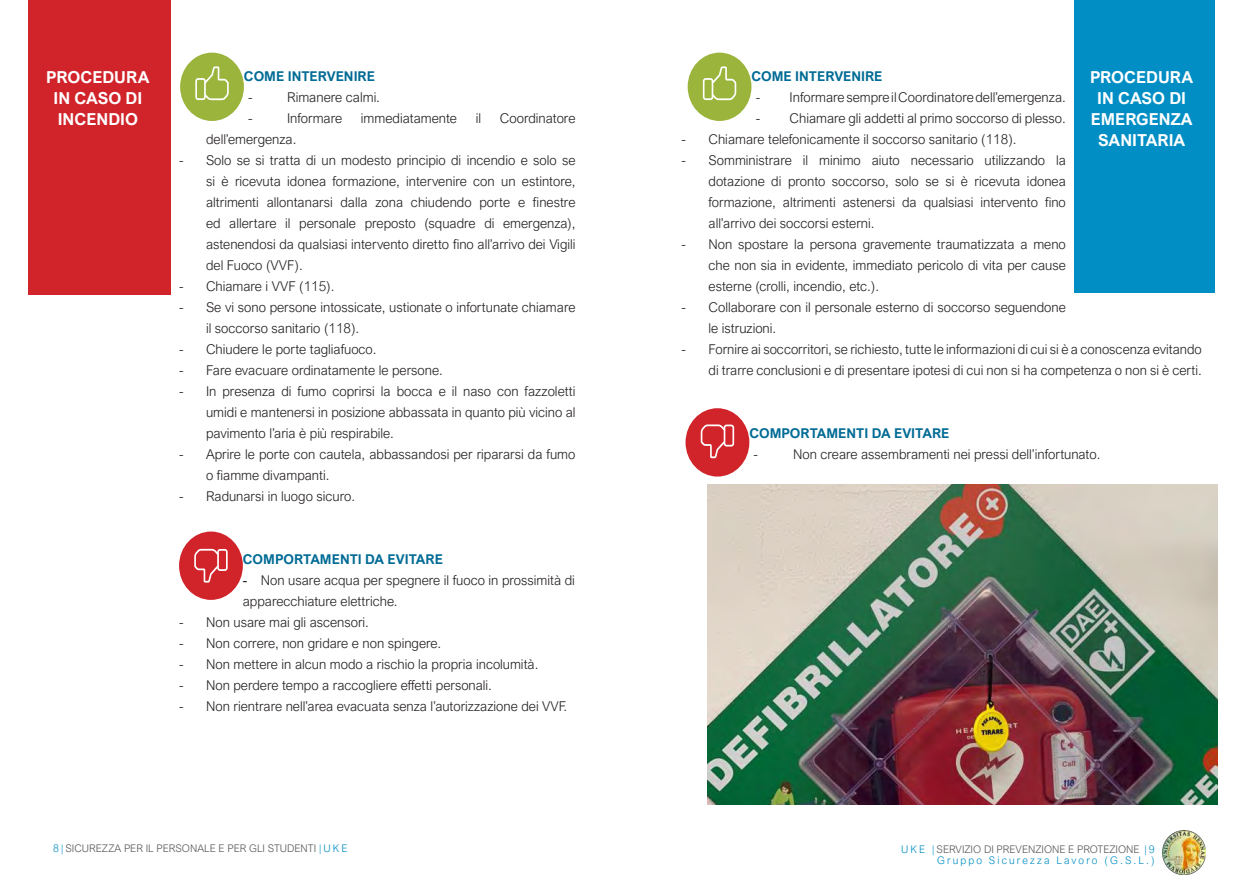
<style>
.page{position:relative;width:1259px;height:893px;background:#fff}
.page>*{position:absolute;margin:0;border:0;box-sizing:border-box;transform-origin:0 0}
.t1{font:700 16.5px/21px "Arial Nova";color:#fff;text-align:center}
.t2{font:300 13.5px/21px "Arial Nova";color:#231f20;text-align:justify}
.t3{font:700 13.5px "Arial Nova";color:#006b95}
.t4{font:300 10.5px/10.9px "Arial Nova";color:#008ec4;text-align:right}
.t5{font:300 10.5px "Arial Nova";color:#57585a}
.s1{font-weight:400}
.s2{color:#008ec4}
.s3{color:#57585a}
</style>
<div class="page">
<img style="left:1162px;top:830px;width:43px;height:44px">
<div style="left:28px;top:0;width:142px;height:294px;background:#d1232a"></div>
<div style="left:180px;top:53px;width:64px;height:68px;background:#9bb43b;border-radius:50%"></div>
<svg style="left:195px;top:66px;width:34px;height:34px"></svg>
<div style="left:179px;top:531px;width:64px;height:69px;background:#d1232a;border-radius:50%"></div>
<svg style="left:194px;top:549px;width:34px;height:34px"></svg>
<div style="left:1074px;top:0;width:140px;height:293px;background:#008ec4"></div>
<div style="left:687px;top:53px;width:64px;height:68px;background:#9bb43b;border-radius:50%"></div>
<svg style="left:703px;top:66px;width:33px;height:34px"></svg>
<div style="left:685px;top:408px;width:64px;height:69px;background:#d1232a;border-radius:50%"></div>
<svg style="left:701px;top:424px;width:33px;height:34px"></svg>
<img style="left:708px;top:484px;width:509px;height:320px">
<p class="t1" style="left:46px;top:66px;width:105px">PROCEDURA<br>IN CASO DI<br>INCENDIO</p>
<p class="t3" style="left:751px;top:68px;width:133px">COME INTERVENIRE</p>
<p class="t3" style="left:244px;top:68px;width:133px">COME INTERVENIRE</p>
<p class="t2" style="left:248px;top:86px;width:6px">-</p>
<p class="t2" style="left:287px;top:86px;width:94px">Rimanere calmi.</p>
<p class="t2" style="left:248px;top:107px;width:6px">-</p>
<p class="t2" style="left:287px;top:107px;width:57px">Informare</p>
<p class="t2" style="left:361px;top:107px;width:98px">immediatamente</p>
<p class="t2" style="left:476px;top:107px;width:7px">il</p>
<p class="t2" style="left:500px;top:107px;width:77px">Coordinatore</p>
<p class="t2" style="left:206px;top:128px;width:92px">dell’emergenza.</p>
<p class="t2" style="left:206px;top:149px;width:371px;text-indent:-27px">- Solo se si tratta di un modesto principio di incendio e solo se si è ricevuta idonea formazione, intervenire con un estintore, altrimenti allontanarsi dalla zona chiudendo porte e finestre ed allertare il personale preposto (squadre di emergenza), astenendosi da qualsiasi intervento diretto fino all’arrivo dei Vigili del Fuoco (VVF).</p>
<p class="t2" style="left:179px;top:275px;width:157px">- Chiamare i VVF (115).</p>
<p class="t2" style="left:206px;top:296px;width:371px;text-indent:-27px">- Se vi sono persone intossicate, ustionate o infortunate chiamare il soccorso sanitario (118).</p>
<p class="t2" style="left:179px;top:338px;width:199px">- Chiudere le porte tagliafuoco.</p>
<p class="t2" style="left:179px;top:359px;width:265px">- Fare evacuare ordinatamente le persone.</p>
<p class="t2" style="left:206px;top:380px;width:371px;text-indent:-27px">- In presenza di fumo coprirsi la bocca e il naso con fazzoletti umidi e mantenersi in posizione abbassata in quanto più vicino al pavimento l’aria è più respirabile.</p>
<p class="t2" style="left:206px;top:443px;width:371px;text-indent:-27px">- Aprire le porte con cautela, abbassandosi per ripararsi da fumo o fiamme divampanti.</p>
<p class="t2" style="left:179px;top:485px;width:178px">- Radunarsi in luogo sicuro.</p>
<p class="t1" style="left:1090px;top:66px;width:105px">PROCEDURA<br>IN CASO DI<br>EMERGENZA<br>SANITARIA</p>
<p class="t2" style="left:755px;top:86px;width:312px">- Informare sempre il Coordinatore dell’emergenza.</p>
<p class="t2" style="left:755px;top:107px;width:312px">- Chiamare gli addetti al primo soccorso di plesso.</p>
<p class="t2" style="left:681px;top:128px;width:336px">- Chiamare telefonicamente il soccorso sanitario (118).</p>
<p class="t2" style="left:708px;top:149px;width:359px;text-indent:-27px">- Somministrare il minimo aiuto necessario utilizzando la dotazione di pronto soccorso, solo se si è ricevuta idonea formazione, altrimenti astenersi da qualsiasi intervento fino all’arrivo dei soccorsi esterni.</p>
<p class="t2" style="left:708px;top:233px;width:359px;text-indent:-27px">- Non spostare la persona gravemente traumatizzata a meno che non sia in evidente, immediato pericolo di vita per cause esterne (crolli, incendio, etc.).</p>
<p class="t2" style="left:708px;top:296px;width:359px;text-indent:-27px">- Collaborare con il personale esterno di soccorso seguendone le istruzioni.</p>
<p class="t2" style="left:681px;top:338px;width:522px;text-align:right">- Fornire ai soccorritori, se richiesto, tutte le informazioni di cui si è a conoscenza evitando di trarre conclusioni e di presentare ipotesi di cui non si ha competenza o non si è certi.</p>
<p class="t3" style="left:749px;top:425px;width:202px">COMPORTAMENTI DA EVITARE</p>
<p class="t2" style="left:753px;top:443px;width:6px">-</p>
<p class="t2" style="left:793px;top:443px;width:309px">Non creare assembramenti nei pressi dell’infortunato.</p>
<p class="t3" style="left:243px;top:551px;width:202px">COMPORTAMENTI DA EVITARE</p>
<p class="t2" style="left:243px;top:569px;width:333px"><span class="s1">-</span> Non usare acqua per spegnere il fuoco in prossimità di apparecchiature elettriche.</p>
<p class="t2" style="left:179px;top:611px;width:191px">- Non usare mai gli ascensori.</p>
<p class="t2" style="left:179px;top:632px;width:264px">- Non correre, non gridare e non spingere.</p>
<p class="t2" style="left:179px;top:653px;width:361px">- Non mettere in alcun modo a rischio la propria incolumità.</p>
<p class="t2" style="left:179px;top:674px;width:314px">- Non perdere tempo a raccogliere effetti personali.</p>
<p class="t2" style="left:179px;top:695px;width:390px">- Non rientrare nell’area evacuata senza l’autorizzazione dei VVF.</p>
<p class="t5" style="left:53px;top:843px;width:296px"><span class="s2">8 |</span> SICUREZZA PER IL PERSONALE E PER GLI STUDENTI <span class="s2">| U K E</span></p>
<p class="t4" style="left:901px;top:844px;width:255px">U K E | <span class="s3">SERVIZIO DI PREVENZIONE E PROTEZIONE</span> | 9<br>Gruppo Sicurezza Lavoro (G.S.L.)</p>
</div>
